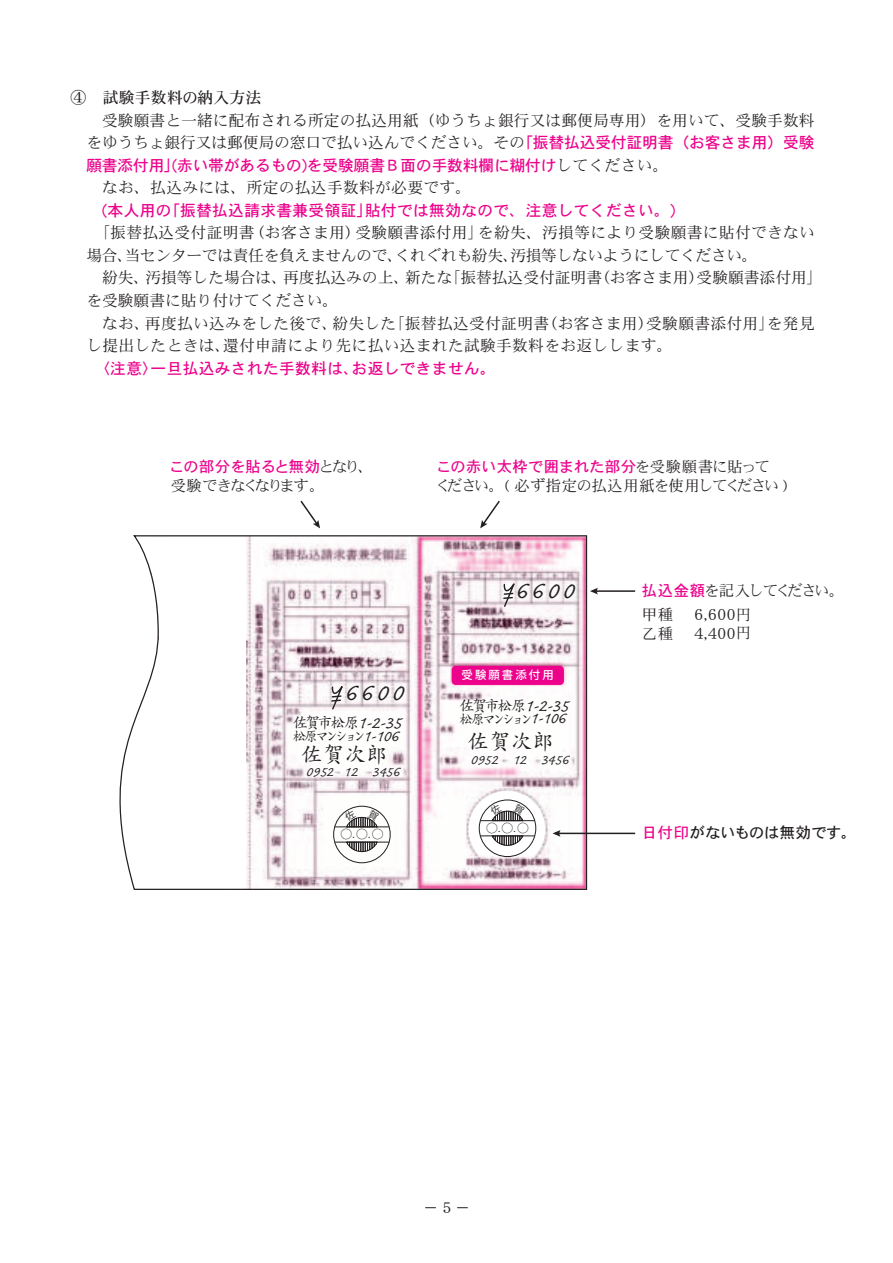
<style>
.page{position:relative;width:893px;height:1263px;background:#fff}
.page>*{position:absolute;margin:0;border:0;box-sizing:border-box;transform-origin:0 0}
.t1{font:30.6px "Caflisch Script Pro";letter-spacing:.135em;color:#231f20}
.t2{font:21.75px "Caflisch Script Pro";color:#231f20}
.t3{font:21.45px "DF Kai Sho Std W5";color:#231f20}
.t4{font:17.7px "Caflisch Script Pro";letter-spacing:.015em;color:#231f20}
.t5{font:16.8px/18.6px "DFHS Mincho Std W3";color:#231f20}
.t6{font:16.5px "DFHS Mincho Std W3";color:#231f20}
.t7{font:15.75px/22.5px "DFHS Mincho Std W3";letter-spacing:.005em;color:#231f20}
.t8{font:15.75px/22.5px "DFHS Mincho Std W3";letter-spacing:-.02em;color:#231f20}
.t9{font:15.75px "DFHS Gothic Std W5";letter-spacing:.02em;color:#ed028c}
.t10{font:15.75px "DFHS Gothic Std W5";letter-spacing:-.01em;color:#ed028c}
.t11{font:15.75px "DFHS Mincho Std W5";letter-spacing:.02em;color:#231f20}
.t12{font:15.45px "DF Kai Sho Std W5";letter-spacing:-.165em;color:#231f20}
.t13{font:15.3px/24px "DFHS Mincho Std W3";letter-spacing:-.06em;color:#231f20}
.t14{font:15.3px "DFHS Gothic Std W5";letter-spacing:.005em;color:#ed028c}
.t15{font:15.3px "DFHS Gothic Std W5";letter-spacing:.02em;color:#231f20}
.t16{font:15.3px "DFHS Mincho Std W3";letter-spacing:-.08em;color:#231f20}
.t17{font:13.95px "DF Kai Sho Std W5";letter-spacing:-.29em;color:#231f20}
.t18{font:500 11.4px "Koz Go Pro";letter-spacing:.185em;color:#fff}
.t19{font:11.1px "DFHS Gothic Std W3";color:#231f20}
.s1{font-family:"DFHS Gothic Std W5";color:#ed028c}
.s2{font-family:"DFHS Mincho Std W3";color:#231f20}
.s3{font-size:15.3px}
.s4{font-family:"Caflisch Script Pro";font-size:20.25px}
.s5{color:#ed028c}
</style>
<div class="page">
<svg style="left:119px;top:535px;width:469px;height:355px"></svg>
<div style="left:333px;top:806px;width:58px;height:57px;border:1px solid #231f20;border-radius:50%"></div>
<svg style="left:346px;top:841px;width:32px;height:11px"></svg>
<hr style="left:335px;top:826px;width:54px;height:1px;background:#231f20">
<hr style="left:335px;top:842px;width:54px;height:1px;background:#231f20">
<svg style="left:502px;top:572px;width:18px;height:36px"></svg>
<svg style="left:330px;top:674px;width:19px;height:36px"></svg>
<div style="left:452px;top:666px;width:112px;height:19px;background:#ed028c;border-radius:4px"></div>
<svg style="left:300px;top:500px;width:20px;height:28px"></svg>
<svg style="left:480px;top:500px;width:20px;height:28px"></svg>
<hr style="left:595px;top:590px;width:40px;height:2px;background:#231f20">
<svg style="left:590px;top:588px;width:8px;height:6px"></svg>
<hr style="left:558px;top:833px;width:77px;height:1px;background:#231f20">
<svg style="left:553px;top:830px;width:7px;height:7px"></svg>
<svg style="left:344px;top:809px;width:36px;height:19px"></svg>
<svg style="left:469px;top:791px;width:76px;height:65px"></svg>
<p class="t11" style="left:71px;top:89px;width:192px">④ 試験手数料の納入方法</p>
<p class="t7" style="left:86px;top:109px;width:730px;text-align:right">受験願書と一緒に配布される所定の払込用紙（ゆうちょ銀行又は郵便局専用）を用いて、受験手数料をゆうちょ銀行又は郵便局の窓口で払い込んでください。その<span class="s1">｢振替払込受付証明書（お客さま用）受験</span></p>
<p class="t10" style="left:86px;top:157px;width:584px">願書添付用｣(赤い帯があるもの)を受験願書Ｂ面の手数料欄に糊付け<span class="s2">してください。</span></p>
<p class="t7" style="left:102px;top:176px;width:371px">なお、払込みには、所定の払込手数料が必要です。</p>
<p class="t9" style="left:102px;top:202px;width:575px">(本人用の｢振替払込請求書兼受領証｣貼付では無効なので、注意してください。)</p>
<p class="t8" style="left:86px;top:221px;width:730px;text-indent:8px">「振替払込受付証明書（お客さま用）受験願書添付用」を紛失、汚損等により受験願書に貼付できない場合、当センターでは責任を負えませんので、くれぐれも紛失、汚損等しないようにしてください。</p>
<p class="t7" style="left:86px;top:266px;width:738px;text-indent:16px">紛失、汚損等した場合は、再度払込みの上、新たな「振替払込受付証明書（お客さま用）受験願書添付用」を受験願書に貼り付けてください。</p>
<p class="t7" style="left:86px;top:311px;width:730px;text-indent:16px">なお、再度払い込みをした後で、紛失した「振替払込受付証明書（お客さま用）受験願書添付用」を発見し提出したときは、還付申請により先に払い込まれた試験手数料をお返しします。</p>
<p class="t9" style="left:94px;top:359px;width:403px">〈注意〉一旦払込みされた手数料は、お返しできません。</p>
<p class="t14" style="left:169px;top:459px;width:205px">この部分を貼ると無効<span class="s2">となり、</span></p>
<p class="t16" style="left:171px;top:477px;width:155px">受験できなくなります。</p>
<p class="t14" style="left:436px;top:459px;width:335px">この赤い太枠で囲まれた部分<span class="s2">を受験願書に貼って</span></p>
<p class="t13" style="left:435px;top:473px;width:354px">ください。( 必ず指定の払込用紙を使用してください )</p>
<h1 class="t1" style="left:515px;top:575px;width:60px">6600</h1>
<p class="t18" style="left:462px;top:668px;width:94px">受験願書添付用</p>
<p class="t13" style="left:642px;top:578px;width:204px"><span class="s1">払込金額</span>を記入してください。甲種</p>
<p class="t13" style="left:642px;top:621px;width:33px">乙種</p>
<p class="t5" style="left:694px;top:605px;width:59px">6,600<span class="s3">円<br></span>4,400<span class="s3">円</span></p>
<h1 class="t1" style="left:345px;top:677px;width:60px">6600</h1>
<p class="t12" style="left:460px;top:697px;width:68px">佐賀市松原</p>
<h3 class="t3" style="left:468px;top:730px;width:88px">佐賀次郎</h3>
<h2 class="t2" style="left:525px;top:694px;width:45px">1-2-35</h2>
<p class="t12" style="left:293px;top:714px;width:68px">佐賀市松原</p>
<p class="t17" style="left:460px;top:711px;width:107px">松原マンション<span class="s4">1-106</span></p>
<h2 class="t2" style="left:358px;top:711px;width:45px">1-2-35</h2>
<p class="t17" style="left:293px;top:729px;width:107px">松原マンション<span class="s4">1-106</span></p>
<h3 class="t3" style="left:301px;top:742px;width:88px">佐賀次郎</h3>
<p class="t4" style="left:471px;top:750px;width:99px">0952 12 3456</p>
<p class="t4" style="left:306px;top:762px;width:95px">0952 12 3456</p>
<p class="t19" style="left:341px;top:828px;width:44px">◯.◯.◯</p>
<p class="t19" style="left:486px;top:822px;width:44px">◯.◯.◯</p>
<p class="t15" style="left:642px;top:825px;width:216px"><span class="s5">日付印</span>がないものは無効です。</p>
<p class="t6" style="left:443px;top:1198px;width:11px">5</p>
</div>
